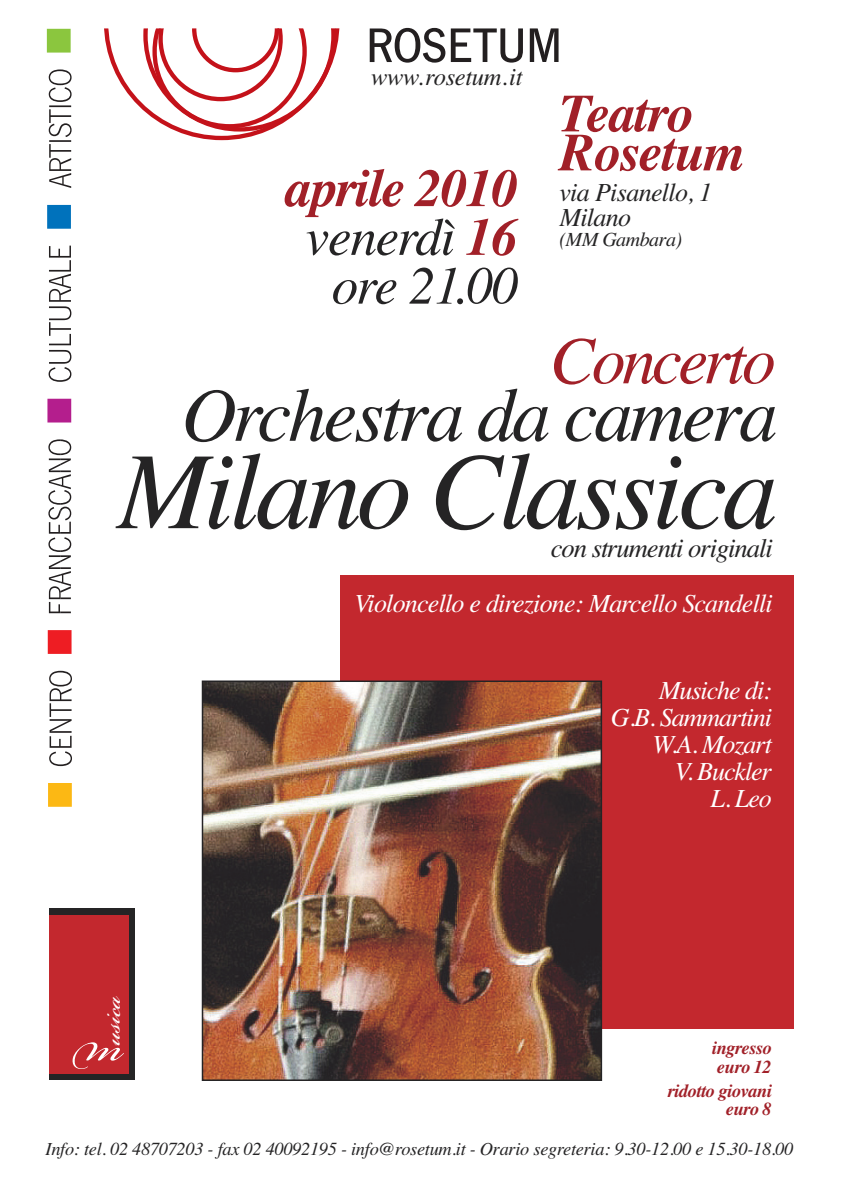
<style>
.page{position:relative;width:842px;height:1191px;background:#fff}
.page>*{position:absolute;margin:0;border:0;box-sizing:border-box;transform-origin:0 0}
.t1{font:italic 109.7px "Times";letter-spacing:-.04em;color:#252425}
.t2{font:italic 76.5px "Times";letter-spacing:-.04em;color:#252425}
.t3{font:72.5px "Bickham Script MM Beg 400";color:#fff}
.t4{font:italic 67.5px "Times";letter-spacing:-.055em;color:#a12028}
.t5{font:italic 53.3px/48.7px "Times";letter-spacing:-.025em;color:#252425;text-align:right}
.t6{font:italic 700 53.3px/39px "Times";letter-spacing:-.025em;color:#a12028}
.t7{font:40px "Bickham Script MM 400";color:#fff}
.t8{font:italic 26.6px "Times";letter-spacing:-.04em;color:#252425}
.t9{font:italic 26px/27px "Times";letter-spacing:-.04em;color:#fff;text-align:right}
.t10{font:italic 26px/25px "Times";letter-spacing:-.025em;color:#252425}
.t11{font:italic 24.5px "Times";letter-spacing:-.015em;color:#252425}
.t12{font:italic 20px "Times";letter-spacing:-.025em;color:#252425}
.t13{font:italic 18.3px "Times";letter-spacing:-.015em;color:#252425}
.t14{font:italic 700 18.3px/18.3px "Times";letter-spacing:-.025em;color:#a12028}
.s1{font-weight:700;color:#a12028}
</style>
<div class="page">
<div style="left:49px;top:909px;width:86px;height:171px;background:#252425"></div>
<div style="left:340px;top:575px;width:453px;height:454px;background:#c3282e"></div>
<svg style="left:49px;top:671px;width:23px;height:95px"></svg>
<svg style="left:49px;top:69px;width:23px;height:119px"></svg>
<svg style="left:49px;top:246px;width:22px;height:136px"></svg>
<svg style="left:48px;top:439px;width:23px;height:174px"></svg>
<div style="left:48px;top:783px;width:24px;height:23px;background:#fcb814"></div>
<div style="left:48px;top:630px;width:24px;height:24px;background:#ee1d23"></div>
<div style="left:47px;top:399px;width:24px;height:23px;background:#b41e8d"></div>
<div style="left:47px;top:205px;width:24px;height:24px;background:#0072bc"></div>
<div style="left:47px;top:29px;width:24px;height:24px;background:#8bc63e"></div>
<svg style="left:370px;top:28px;width:75px;height:35px"></svg>
<svg style="left:451px;top:28px;width:72px;height:35px"></svg>
<svg style="left:530px;top:28px;width:28px;height:34px"></svg>
<svg style="left:104px;top:28px;width:235px;height:112px"></svg>
<div style="left:49px;top:915px;width:80px;height:158px;background:#c3282e"></div>
<img style="left:205px;top:683px;width:394px;height:395px">
<div style="left:202px;top:680px;width:400px;height:401px;border:2px solid #252425"></div>
<h3 class="t11" style="left:371px;top:68px;width:153px">www.rosetum.it</h3>
<h3 class="t5" style="left:284px;top:169px;width:235px"><span class="s1">aprile 2010 </span>venerdì <span class="s1">16 </span>ore 21.00</h3>
<h3 class="t6" style="left:559px;top:99px;width:186px">Teatro<br>Rosetum</h3>
<h3 class="t10" style="left:559px;top:182px;width:154px">via Pisanello, 1<br>Milano</h3>
<p class="t12" style="left:559px;top:232px;width:124px">(MM Gambara)</p>
<h3 class="t4" style="left:550px;top:336px;width:227px">Concerto</h3>
<h2 class="t2" style="left:181px;top:387px;width:598px">Orchestra da camera</h2>
<h1 class="t1" style="left:117px;top:451px;width:662px">Milano Classica</h1>
<h3 class="t8" style="left:551px;top:539px;width:223px">con strumenti originali</h3>
<h3 class="t9" style="left:354px;top:592px;width:420px">Violoncello e direzione: Marcello Scandelli</h3>
<h3 class="t7" style="left:82px;top:1044px;width:50px;rotate:-89deg">usica</h3>
<h3 class="t3" style="left:77px;top:992px;width:48px">m</h3>
<h3 class="t9" style="left:611px;top:679px;width:162px">Musiche di:<br>G.B. Sammartini<br>W.A. Mozart<br>V. Buckler<br>L. Leo</h3>
<p class="t14" style="left:712px;top:1040px;width:61px">ingresso euro 12</p>
<p class="t14" style="left:668px;top:1083px;width:106px;text-align:right">ridotto giovani euro 8</p>
<p class="t13" style="left:46px;top:1142px;width:749px">Info: tel. 02 48707203 - fax 02 40092195 - info@rosetum.it - Orario segreteria: 9.30-12.00 e 15.30-18.00</p>
</div>
